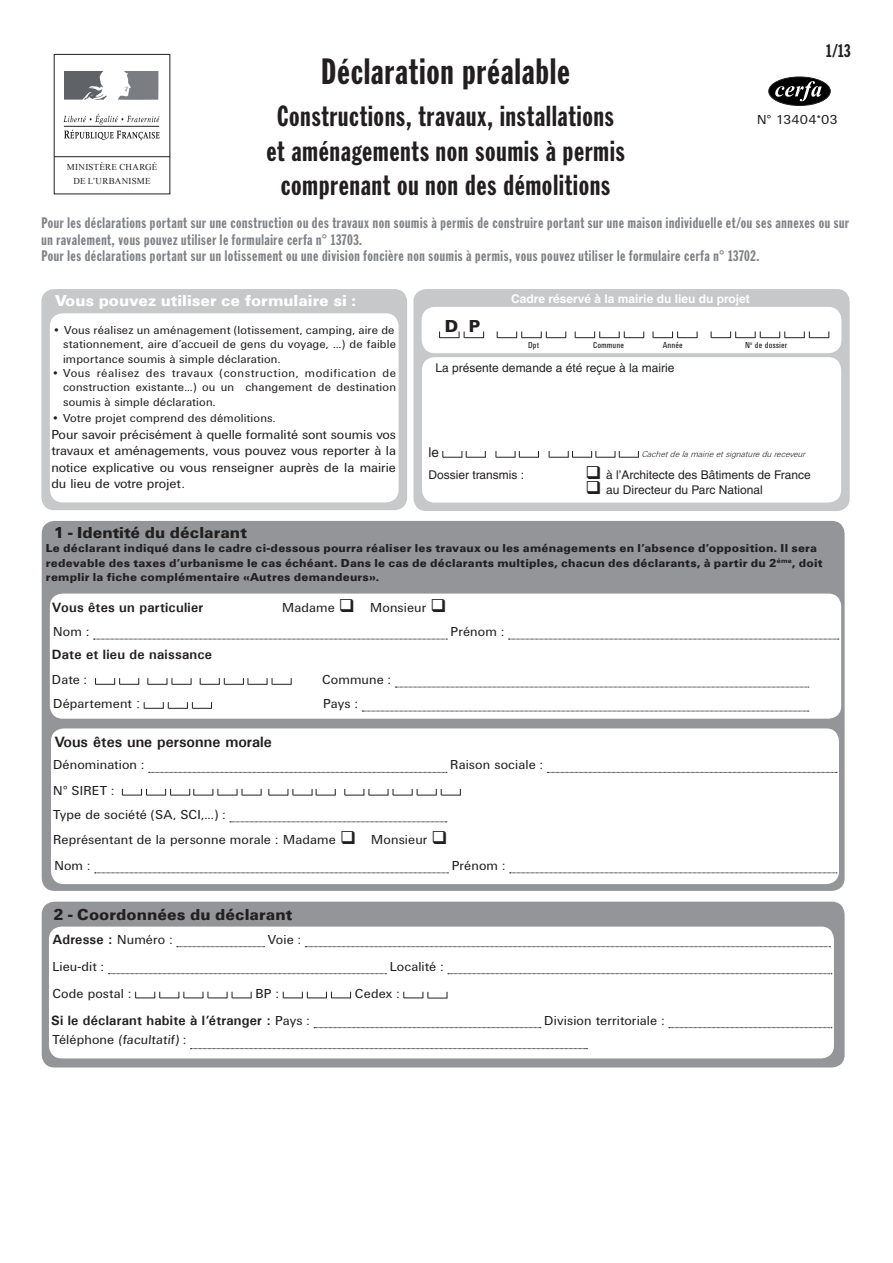
<style>
.page{position:relative;width:893px;height:1263px;background:#fff}
.page>*{position:absolute;margin:0;border:0;box-sizing:border-box;transform-origin:0 0}
.t1{font:36px "Franklin Gothic Extra Cond";letter-spacing:.03em;color:#231f20}
.t2{font:28.5px/34.2px "Franklin Gothic Extra Cond";letter-spacing:.03em;color:#231f20;text-align:center}
.t3{font:18px "Franklin Gothic Extra Cond";color:#231f20}
.t4{font:18px "Univers Black DTC";color:#231f20}
.t5{font:16.5px "Univers Black DTC";letter-spacing:.005em;color:#231f20}
.t6{font:16.5px "Univers Black DTC";color:#fff}
.t7{font:15px/16.5px "Franklin Gothic Extra Cond";letter-spacing:.04em;color:#808285}
.t8{font:700 15px "Univers";color:#231f20}
.t9{font:13.5px/16.5px "Univers DTC";letter-spacing:.01em;color:#231f20}
.t10{font:700 13.5px "Univers";letter-spacing:.015em;color:#231f20}
.t11{font:13.5px "Helvetica";color:#231f20}
.t12{font:12px/14.4px "Univers DTC";letter-spacing:.015em;color:#231f20}
.t13{font:12px/14.4px "Univers Black DTC";letter-spacing:.02em;color:#231f20}
.t14{font:12px "Helvetica";color:#231f20}
.t15{font:700 12px "Helvetica";color:#fff}
.t16{font:9px "Univers Light Oblique DTC";color:#231f20}
.t17{font:9px/13.5px "Times New Roman";letter-spacing:.035em;color:#231f20;text-align:center}
.t18{font:9px "Univers Roman Cond DTC";color:#231f20}
.s1{font-family:"Times New Roman";font-size:15px}
.s2{font-family:"Univers DTC";font-weight:400}
</style>
<div class="page">
<div style="left:769px;top:77px;width:61px;height:28px;background:#000;border-radius:50%"></div>
<div style="left:769px;top:77px;width:61px;height:29px;border:1px solid #231f20;border-radius:50%"></div>
<svg style="left:775px;top:81px;width:47px;height:20px"></svg>
<div style="left:42px;top:902px;width:803px;height:165px;background:#939598;border-radius:13px"></div>
<div style="left:42px;top:521px;width:803px;height:370px;background:#939598;border-radius:13px"></div>
<div style="left:51px;top:728px;width:788px;height:156px;background:#fff;border-radius:13px"></div>
<svg style="left:149px;top:772px;width:298px;height:1px"></svg>
<svg style="left:547px;top:772px;width:290px;height:1px"></svg>
<svg style="left:230px;top:822px;width:217px;height:1px"></svg>
<svg style="left:95px;top:873px;width:353px;height:1px"></svg>
<svg style="left:510px;top:873px;width:327px;height:1px"></svg>
<svg style="left:122px;top:789px;width:140px;height:7px"></svg>
<svg style="left:269px;top:789px;width:67px;height:7px"></svg>
<svg style="left:345px;top:789px;width:116px;height:7px"></svg>
<div style="left:41px;top:289px;width:366px;height:221px;background:#c7c8ca;border-radius:13px"></div>
<div style="left:50px;top:313px;width:349px;height:189px;background:#fff;border-radius:13px"></div>
<div style="left:413px;top:289px;width:437px;height:222px;background:#c7c8ca;border-radius:13px"></div>
<div style="left:422px;top:357px;width:419px;height:145px;background:#fff;border-radius:13px"></div>
<svg style="left:443px;top:451px;width:43px;height:7px"></svg>
<svg style="left:496px;top:451px;width:43px;height:7px"></svg>
<svg style="left:549px;top:451px;width:90px;height:7px"></svg>
<div style="left:422px;top:307px;width:419px;height:46px;background:#fff;border-radius:13px"></div>
<div style="left:422px;top:307px;width:419px;height:46px;border:1px solid #fff;border-radius:13px"></div>
<svg style="left:439px;top:331px;width:45px;height:7px"></svg>
<svg style="left:497px;top:331px;width:69px;height:7px"></svg>
<svg style="left:575px;top:331px;width:69px;height:7px"></svg>
<svg style="left:653px;top:331px;width:45px;height:7px"></svg>
<svg style="left:711px;top:331px;width:119px;height:7px"></svg>
<div style="left:49px;top:926px;width:785px;height:132px;background:#fff;border-radius:13px"></div>
<svg style="left:177px;top:946px;width:87px;height:1px"></svg>
<svg style="left:305px;top:946px;width:525px;height:1px"></svg>
<svg style="left:108px;top:973px;width:278px;height:1px"></svg>
<svg style="left:448px;top:973px;width:384px;height:1px"></svg>
<svg style="left:314px;top:1027px;width:227px;height:1px"></svg>
<svg style="left:669px;top:1027px;width:163px;height:1px"></svg>
<svg style="left:190px;top:1048px;width:397px;height:1px"></svg>
<svg style="left:135px;top:992px;width:117px;height:7px"></svg>
<svg style="left:283px;top:992px;width:68px;height:7px"></svg>
<svg style="left:403px;top:992px;width:45px;height:7px"></svg>
<svg style="left:64px;top:130px;width:96px;height:10px"></svg>
<svg style="left:63px;top:114px;width:97px;height:10px"></svg>
<hr style="left:64px;top:126px;width:95px;height:1px;background:#231f20">
<svg style="left:64px;top:71px;width:43px;height:29px"></svg>
<svg style="left:118px;top:71px;width:41px;height:29px"></svg>
<hr style="left:54px;top:156px;width:116px;height:1px;background:#231f20">
<div style="left:50px;top:594px;width:791px;height:125px;background:#fff;border-radius:13px"></div>
<svg style="left:94px;top:639px;width:353px;height:1px"></svg>
<svg style="left:508px;top:639px;width:331px;height:1px"></svg>
<svg style="left:395px;top:687px;width:414px;height:1px"></svg>
<svg style="left:362px;top:711px;width:447px;height:1px"></svg>
<svg style="left:95px;top:678px;width:44px;height:7px"></svg>
<svg style="left:148px;top:678px;width:44px;height:7px"></svg>
<svg style="left:200px;top:678px;width:92px;height:7px"></svg>
<svg style="left:144px;top:702px;width:68px;height:7px"></svg>
<h3 class="t3" style="left:826px;top:41px;width:25px">1/13</h3>
<h1 class="t1" style="left:321px;top:52px;width:250px">Déclaration préalable</h1>
<h2 class="t2" style="left:266px;top:99px;width:360px">Constructions, travaux, installations et aménagements non soumis à permis comprenant ou non des démolitions</h2>
<p class="t7" style="left:41px;top:215px;width:809px">Pour les déclarations portant sur une construction ou des travaux non soumis à permis de construire portant sur une maison individuelle et/ou ses annexes ou sur un ravalement, vous pouvez utiliser le formulaire cerfa n° 13703.<br>Pour les déclarations portant sur un lotissement ou une division foncière non soumis à permis, vous pouvez utiliser le formulaire cerfa n° 13702.</p>
<p class="t9" style="left:757px;top:111px;width:82px">N° 13404*03</p>
<p class="t17" style="left:67px;top:161px;width:92px">MINISTÈRE CHARGÉ<br>DE L’URBANISME</p>
<p class="t6" style="left:55px;top:291px;width:302px">Vous pouvez utiliser ce formulaire si :</p>
<p class="t12" style="left:63px;top:322px;width:334px;text-indent:-11px">• Vous réalisez un aménagement (lotissement, camping, aire de stationnement, aire d’accueil de gens du voyage, …) de faible importance soumis à simple déclaration.</p>
<p class="t12" style="left:63px;top:366px;width:334px;text-align:justify;text-indent:-12px">• Vous réalisez des travaux (construction, modification de construction existante…) ou un changement de destination soumis à simple déclaration.</p>
<p class="t12" style="left:51px;top:411px;width:226px">• Votre projet comprend des démolitions.</p>
<p class="t9" style="left:51px;top:426px;width:346px;text-align:justify">Pour savoir précisément à quelle formalité sont soumis vos travaux et aménagements, vous pouvez vous reporter à la notice explicative ou vous renseigner auprès de la mairie du lieu de votre projet.</p>
<h3 class="t4" style="left:445px;top:316px;width:37px">D P</h3>
<p class="t15" style="left:511px;top:291px;width:240px">Cadre réservé à la mairie du lieu du projet</p>
<p class="t18" style="left:528px;top:340px;width:12px">Dpt</p>
<p class="t18" style="left:593px;top:340px;width:32px">Commune</p>
<p class="t18" style="left:663px;top:340px;width:21px">Année</p>
<p class="t18" style="left:745px;top:340px;width:44px">N<sup>o</sup> de dossier</p>
<p class="t14" style="left:436px;top:361px;width:240px">La présente demande a été reçue à la mairie</p>
<p class="t11" style="left:428px;top:445px;width:12px">le</p>
<p class="t16" style="left:641px;top:450px;width:165px">Cachet de la mairie et signature du receveur</p>
<p class="t14" style="left:428px;top:468px;width:97px">Dossier transmis :</p>
<p class="t14" style="left:585px;top:468px;width:227px">❑ à l’Architecte des Bâtiments de France</p>
<p class="t14" style="left:585px;top:483px;width:179px">❑ au Directeur du Parc National</p>
<p class="t5" style="left:53px;top:523px;width:195px">1 - Identité du déclarant</p>
<p class="t13" style="left:46px;top:541px;width:778px">Le déclarant indiqué dans le cadre ci-dessous pourra réaliser les travaux ou les aménagements en l’absence d’opposition. Il sera redevable des taxes d’urbanisme le cas échéant. Dans le cas de déclarants multiples, chacun des déclarants, à partir du 2<sup>éme</sup>, doit remplir la fiche complémentaire «Autres demandeurs».</p>
<p class="t10" style="left:52px;top:599px;width:153px">Vous êtes un particulier</p>
<p class="t9" style="left:282px;top:599px;width:166px">Madame ❑ Monsieur ❑</p>
<p class="t9" style="left:53px;top:623px;width:37px">Nom :</p>
<p class="t9" style="left:451px;top:623px;width:55px">Prénom :</p>
<p class="t10" style="left:52px;top:646px;width:162px">Date et lieu de naissance</p>
<p class="t9" style="left:52px;top:671px;width:37px">Date :</p>
<p class="t9" style="left:322px;top:671px;width:70px">Commune :</p>
<p class="t9" style="left:53px;top:695px;width:88px">Département <span class="s1">:</span></p>
<p class="t9" style="left:323px;top:695px;width:36px">Pays :</p>
<p class="t8" style="left:54px;top:732px;width:219px">Vous êtes une personne morale</p>
<p class="t9" style="left:53px;top:756px;width:93px">Dénomination :</p>
<p class="t9" style="left:450px;top:756px;width:94px">Raison sociale :</p>
<p class="t9" style="left:53px;top:778px;width:174px;line-height:24px">N° SIRET :<br>Type de société (SA, SCI,...) :</p>
<p class="t9" style="left:53px;top:827px;width:396px;line-height:25.5px">Représentant de la personne morale : Madame ❑ Monsieur ❑<br>Nom :</p>
<p class="t9" style="left:452px;top:857px;width:55px">Prénom :</p>
<p class="t5" style="left:53px;top:905px;width:240px">2 - Coordonnées du déclarant</p>
<p class="t10" style="left:52px;top:931px;width:122px">Adresse : <span class="s2">Numéro :</span></p>
<p class="t9" style="left:268px;top:931px;width:35px">Voie :</p>
<p class="t9" style="left:52px;top:958px;width:53px">Lieu-dit :</p>
<p class="t9" style="left:390px;top:958px;width:55px">Localité :</p>
<p class="t9" style="left:52px;top:985px;width:80px">Code postal :</p>
<p class="t9" style="left:255px;top:985px;width:25px">BP :</p>
<p class="t9" style="left:355px;top:985px;width:46px">Cedex :</p>
<p class="t10" style="left:51px;top:1012px;width:260px">Si le déclarant habite à l’étranger : <span class="s2">Pays :</span></p>
<p class="t9" style="left:544px;top:1012px;width:122px">Division territoriale :</p>
<p class="t9" style="left:52px;top:1031px;width:135px">Téléphone (facultatif) :</p>
</div>
